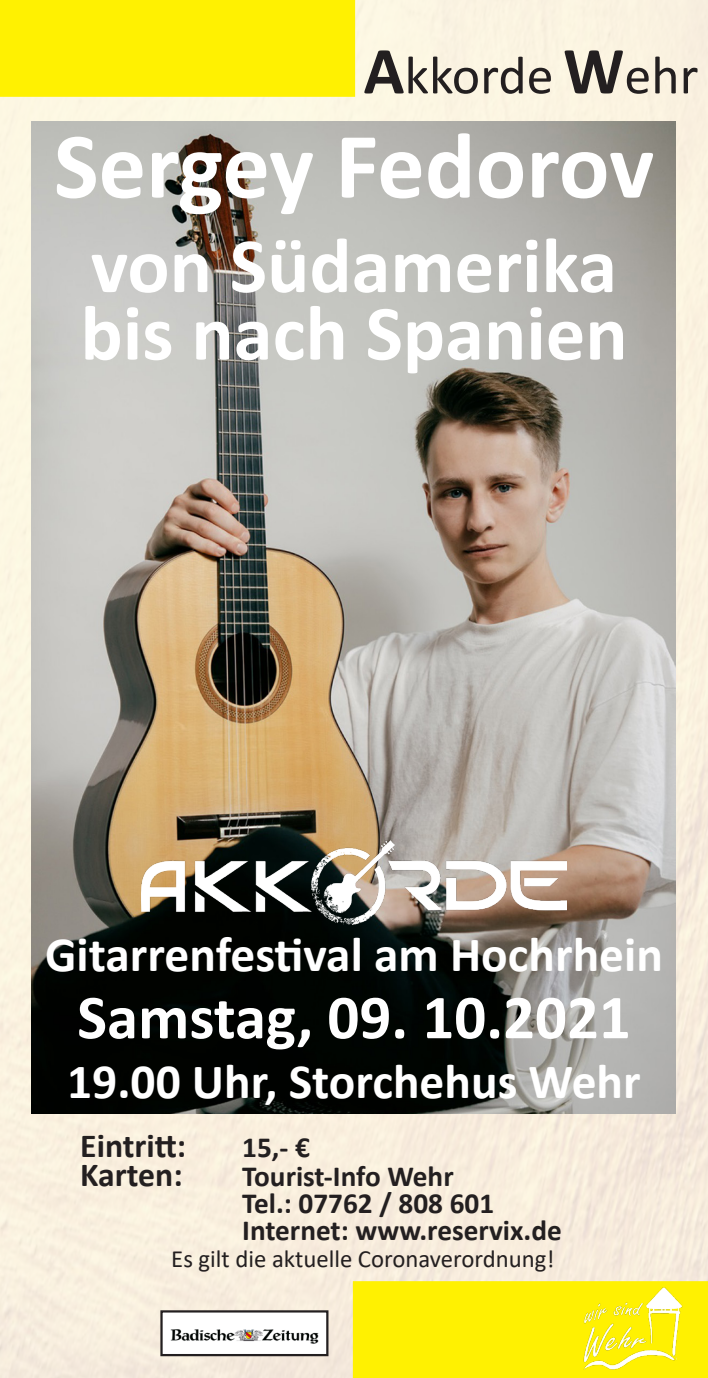
<style>
.page{position:relative;width:708px;height:1378px;background:#fff}
.page>*{position:absolute;margin:0;border:0;box-sizing:border-box;transform-origin:0 0}
.t1{font:700 94.5px "Calibri";letter-spacing:-.005em;color:#fff}
.t2{font:700 78.75px "Calibri";color:#fff}
.t3{font:700 63px "Calibri";color:#fff}
.t4{font:54px "Calibri";color:#231f20}
.t5{font:700 49.5px "Calibri";color:#fff}
.t6{font:700 33.75px "Calibri";color:#231f20}
.t7{font:700 29.25px "Calibri";color:#231f20}
.t8{font:24.75px "Calibri";color:#231f20}
.s1{font-weight:700;font-size:67.5px}
</style>
<div class="page">
<img style="left:0;top:0;width:708px;height:1378px">
<div style="left:0;top:0;width:355px;height:97px;background:#fff101"></div>
<div style="left:353px;top:1281px;width:355px;height:97px;background:#fff101"></div>
<img style="left:32px;top:121px;width:643px;height:992px">
<img style="left:163px;top:1313px;width:162px;height:40px">
<div style="left:160px;top:1310px;width:168px;height:46px;border:2px solid #231f20"></div>
<img style="left:580px;top:1285px;width:103px;height:87px">
<img style="left:142px;top:841px;width:425px;height:104px">
<p class="t4" style="left:364px;top:38px;width:336px"><span class="s1">A</span>kkorde <span class="s1">W</span>ehr</p>
<p class="t1" style="left:54px;top:99px;width:602px">Sergey Fedorov</p>
<p class="t2" style="left:91px;top:210px;width:528px">von Südamerika</p>
<p class="t2" style="left:81px;top:278px;width:549px">bis nach Spanien</p>
<p class="t5" style="left:45px;top:919px;width:619px">Gitarrenfestival am Hochrhein</p>
<p class="t3" style="left:77px;top:973px;width:555px">Samstag, 09. 10.2021</p>
<p class="t5" style="left:67px;top:1046px;width:575px">19.00 Uhr, Storchehus Wehr</p>
<p class="t6" style="left:80px;top:1122px;width:107px">Eintritt:</p>
<p class="t7" style="left:242px;top:1126px;width:69px">15,- €</p>
<p class="t6" style="left:80px;top:1151px;width:104px">Karten:</p>
<p class="t7" style="left:242px;top:1156px;width:213px">Tourist-Info Wehr</p>
<p class="t7" style="left:242px;top:1183px;width:253px">Tel.: 07762 / 808 601</p>
<p class="t7" style="left:242px;top:1210px;width:321px">Internet: www.reservix.de</p>
<p class="t8" style="left:171px;top:1242px;width:385px">Es gilt die aktuelle Coronaverordnung!</p>
</div>
